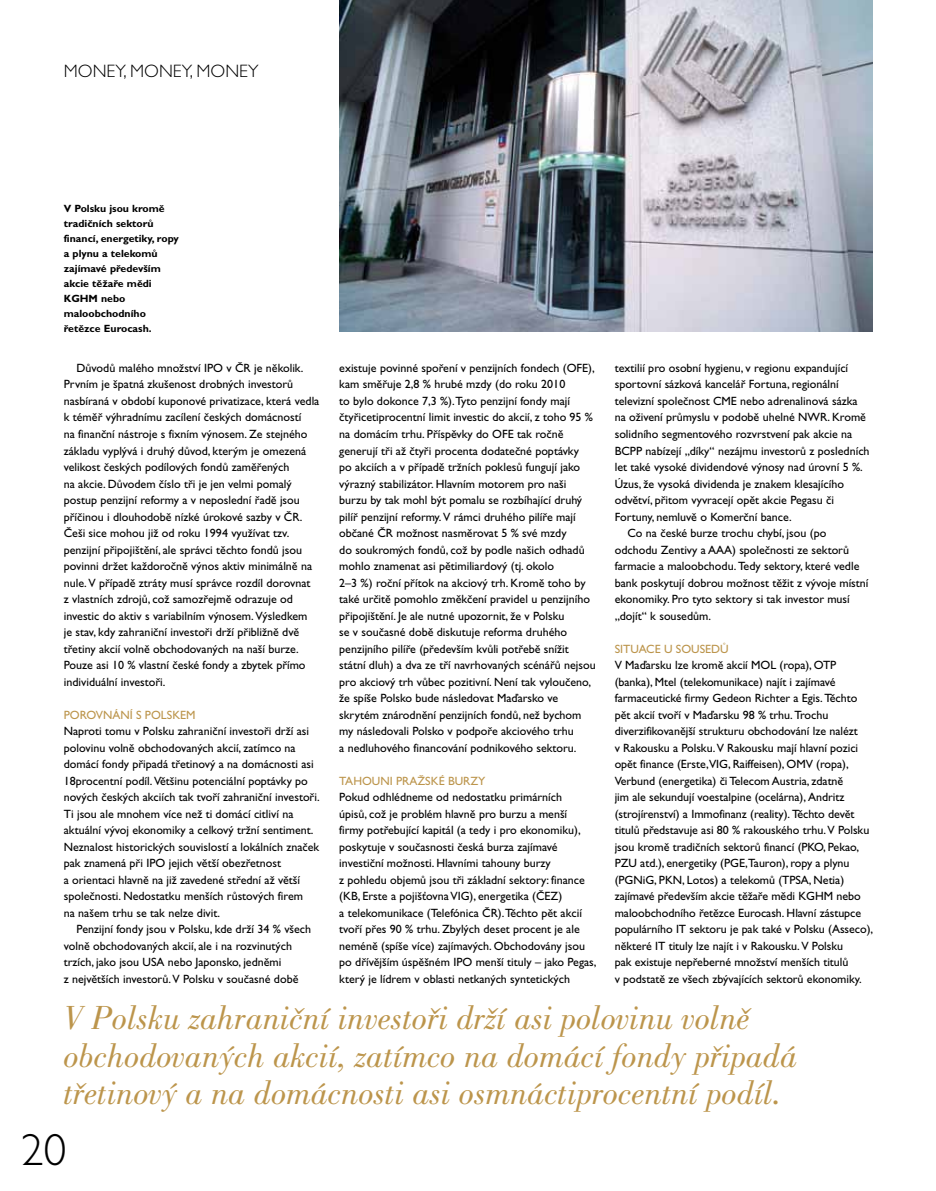
<style>
.page{position:relative;width:936px;height:1191px;background:#fff}
.page>*{position:absolute;margin:0;border:0;box-sizing:border-box;transform-origin:0 0}
.t1{font:300 45px "Gill Sans CE";color:#000}
.t2{font:italic 34.5px/37.5px "Bodoni CE";color:#bc954c}
.t3{font:300 18px "Gill Sans CE";color:#000}
.t4{font:12px/16.5px "Gill Sans CE";color:#000}
.t5{font:12px "Gill Sans CE";color:#bc954c}
.t6{font:700 10.5px/15px "Gill Sans CE";color:#000}
</style>
<div class="page">
<img style="left:339px;top:0;width:533px;height:332px">
<h3 class="t3" style="left:64px;top:61px;width:193px">MONEY, MONEY, MONEY</h3>
<p class="t6" style="left:64px;top:201px;width:116px">V Polsku jsou kromě tradičních sektorů financí, energetiky, ropy a plynu a telekomů zajímavé především akcie těžaře mědi<br>KGHM nebo maloobchodního řetězce Eurocash.</p>
<p class="t4" style="left:64px;top:360px;width:257px;text-indent:163px">v ČR je několik.<br>Prvním je špatná zkušenost drobných investorů nasbíraná v období kuponové privatizace, která vedla k téměř výhradnímu zacílení českých domácností<br>na finanční nástroje s fixním výnosem. Ze stejného základu vyplývá i druhý důvod, kterým je omezená velikost českých podílových fondů zaměřených<br>na akcie. Důvodem číslo tři je jen velmi pomalý postup penzijní reformy a v neposlední řadě jsou příčinou i dlouhodobě nízké úrokové sazby v ČR.<br>Češi sice mohou již od roku 1994 využívat tzv. penzijní připojištění, ale správci těchto fondů jsou povinni držet každoročně výnos aktiv minimálně na nule.V případě ztráty musí správce rozdíl dorovnat<br>z vlastních zdrojů, což samozřejmě odrazuje od investic do aktiv s variabilním výnosem.Výsledkem<br>je stav, kdy zahraniční investoři drží přibližně dvě třetiny akcií volně obchodovaných na naší burze.<br>Pouze asi 10 % vlastní české fondy a zbytek přímo individuální investoři.</p>
<p class="t5" style="left:64px;top:707px;width:133px">Porovnání s Polskem</p>
<p class="t4" style="left:64px;top:723px;width:257px">Naproti tomu v Polsku zahraniční investoři drží asi polovinu volně obchodovaných akcií, zatímco na domácí fondy připadá třetinový a na domácnosti asi 18procentní podíl.Většinu potenciální poptávky po nových českých akciích tak tvoří zahraniční investoři.<br>Ti jsou ale mnohem více než ti domácí citliví na aktuální vývoj ekonomiky a celkový tržní sentiment.<br>Neznalost historických souvislostí a lokálních značek pak znamená při IPO</p>
<p class="t4" style="left:77px;top:360px;width:135px">Důvodů malého množství IPO</p>
<p class="t4" style="left:64px;top:855px;width:241px;text-indent:105px">jejich větší obezřetnost<br>a orientaci hlavně na již zavedené střední až větší společnosti. Nedostatku menších růstových firem na našem trhu se tak nelze divit.</p>
<p class="t4" style="left:64px;top:921px;width:249px;text-indent:13px">Penzijní fondy jsou v Polsku, kde drží 34 % všech volně obchodovaných akcií, ale i na rozvinutých trzích, jako jsou USA</p>
<p class="t4" style="left:64px;top:954px;width:236px;text-indent:104px">nebo Japonsko, jedněmi<br>z největších investorů.VPolsku v současné době</p>
<p class="t4" style="left:339px;top:360px;width:258px">existuje povinné spoření v penzijních fondech (OFE), kam směřuje 2,8 % hrubé mzdy (do roku 2010<br>to bylo dokonce 7,3 %).Tyto penzijní fondy mají čtyřicetiprocentní limit investic do akcií, z toho 95 % na domácím trhu. Příspěvky do OFE tak ročně generují tři až čtyři procenta dodatečné poptávky<br>po akciích a v případě tržních poklesů fungují jako výrazný stabilizátor. Hlavním motorem pro naši burzu by tak mohl být pomalu se rozbíhající druhý pilíř penzijní reformy.V rámci druhého pilíře mají občané ČR možnost nasměrovat 5 % své mzdy<br>do soukromých fondů, což by podle našich odhadů mohlo znamenat asi pětimiliardový (tj. okolo<br>2–3 %) roční přítok na akciový trh. Kromě toho by také určitě pomohlo změkčení pravidel u penzijního připojištění. Je ale nutné upozornit, že v Polsku<br>se v současné době diskutuje reforma druhého penzijního pilíře (především kvůli potřebě snížit státní dluh) a dva ze tří navrhovaných scénářů nejsou pro akciový trh vůbec pozitivní. Není tak vyloučeno, že spíše Polsko bude následovat Maďarsko ve skrytém znárodnění penzijních fondů, než bychom my následovali Polsko v podpoře akciového trhu<br>a nedluhového financování podnikového sektoru.</p>
<p class="t5" style="left:339px;top:773px;width:146px">Tahouni pražské burzy</p>
<p class="t4" style="left:339px;top:789px;width:247px">Pokud odhlédneme od nedostatku primárních úpisů, což je problém hlavně pro burzu a menší firmy potřebující kapitál (a tedy i pro ekonomiku), poskytuje v současnosti česká burza zajímavé investiční možnosti. Hlavními tahouny burzy<br>z pohledu objemů jsou tři základní sektory: finance (KB, Erste a pojišťovna VI G), energetika (ČEZ)<br>a telekomunikace (Telefónica ČR).Těchto pět akcií tvoří přes 90 % trhu. Zbylých deset procent je ale neméně (spíše více) zajímavých. Obchodovány jsou po dřívějším úspěšném IPO</p>
<p class="t4" style="left:339px;top:954px;width:259px;text-indent:136px">menší tituly – jako Pegas, který je lídrem v oblasti netkaných syntetických</p>
<p class="t4" style="left:614px;top:360px;width:235px">textilií pro osobní hygienu, v regionu expandující</p>
<p class="t4" style="left:614px;top:376px;width:226px">sportovní sázková kancelář Fortuna, regionální</p>
<p class="t4" style="left:614px;top:393px;width:244px">televizní společnost CME nebo adrenalinová sázka</p>
<p class="t4" style="left:614px;top:409px;width:253px">na oživení průmyslu v podobě uhelné NWR. Kromě</p>
<p class="t4" style="left:614px;top:426px;width:239px">solidního segmentového rozvrstvení pak akcie na</p>
<p class="t4" style="left:614px;top:442px;width:256px">BCPP nabízejí „díky“ nezájmu investorů z posledních</p>
<p class="t4" style="left:614px;top:459px;width:249px">let také vysoké dividendové výnosy nad úrovní 5 %.</p>
<p class="t4" style="left:614px;top:475px;width:231px">Úzus, že vysoká dividenda je znakem klesajícího</p>
<p class="t4" style="left:614px;top:492px;width:221px">odvětví, přitom vyvracejí opět akcie Pegasu či</p>
<p class="t4" style="left:614px;top:508px;width:179px">Fortuny, nemluvě o Komerční bance.</p>
<p class="t4" style="left:627px;top:525px;width:200px">Co na české burze trochu chybí, jsou (po</p>
<p class="t4" style="left:614px;top:541px;width:103px">odchodu Zentivy a AAA</p>
<p class="t4" style="left:614px;top:541px;width:255px;text-indent:117px">) společnosti ze sektorů farmacie a maloobchodu. Tedy sektory, které vedle bank poskytují dobrou možnost těžit z vývoje místní ekonomiky. Pro tyto sektory si tak investor musí „dojít“ k sousedům.</p>
<p class="t5" style="left:614px;top:641px;width:115px">Situace u sousedů</p>
<p class="t4" style="left:614px;top:657px;width:146px">VMaďarsku lze kromě akcií MOL</p>
<p class="t4" style="left:614px;top:657px;width:245px;text-indent:165px">(ropa), OTP (banka), Mtel (telekomunikace) najít i zajímavé farmaceutické firmy Gedeon Richter a Egis.Těchto pět akcií tvoří v Maďarsku 98 % trhu.Trochu diverzifikovanější strukturu obchodování lze nalézt v Rakousku a Polsku.V Rakousku mají hlavní pozici opět finance (Erste,VI G, Raiffeisen), OMV</p>
<p class="t4" style="left:614px;top:756px;width:256px;text-indent:201px">(ropa), Verbund (energetika) či Telecom Austria, zdatně<br>jim ale sekundují voestalpine (ocelárna), Andritz (strojírenství) a Immofinanz (reality).Těchto devět titulů představuje asi 80 % rakouského trhu.VPolsku jsou kromě tradičních sektorů financí (PKO, Pekao,<br>PZU</p>
<p class="t4" style="left:614px;top:855px;width:236px;text-indent:26px">atd.), energetiky (PGE,Tauron), ropy a plynu (PGNiG, PKN</p>
<p class="t4" style="left:614px;top:871px;width:260px;text-indent:194px">, Netia) zajímavé především akcie těžaře mědi KGHM nebo maloobchodního řetězce Eurocash. Hlavní zástupce populárního IT sektoru je pak také v Polsku (Asseco), některé IT tituly lze najít i v Rakousku.VPolsku<br>pak existuje nepřeberné množství menších titulů<br>v podstatě ze všech zbývajících sektorů ekonomiky.</p>
<p class="t4" style="left:682px;top:871px;width:108px">, Lotos) a telekomů (TPSA</p>
<h2 class="t2" style="left:64px;top:999px;width:735px">V Polsku zahraniční investoři drží asi polovinu volně obchodovaných akcií, zatímco na domácí fondy připadá třetinový a na domácnosti asi osmnáctiprocentní podíl.</h2>
<h1 class="t1" style="left:21px;top:1124px;width:46px">20</h1>
</div>
